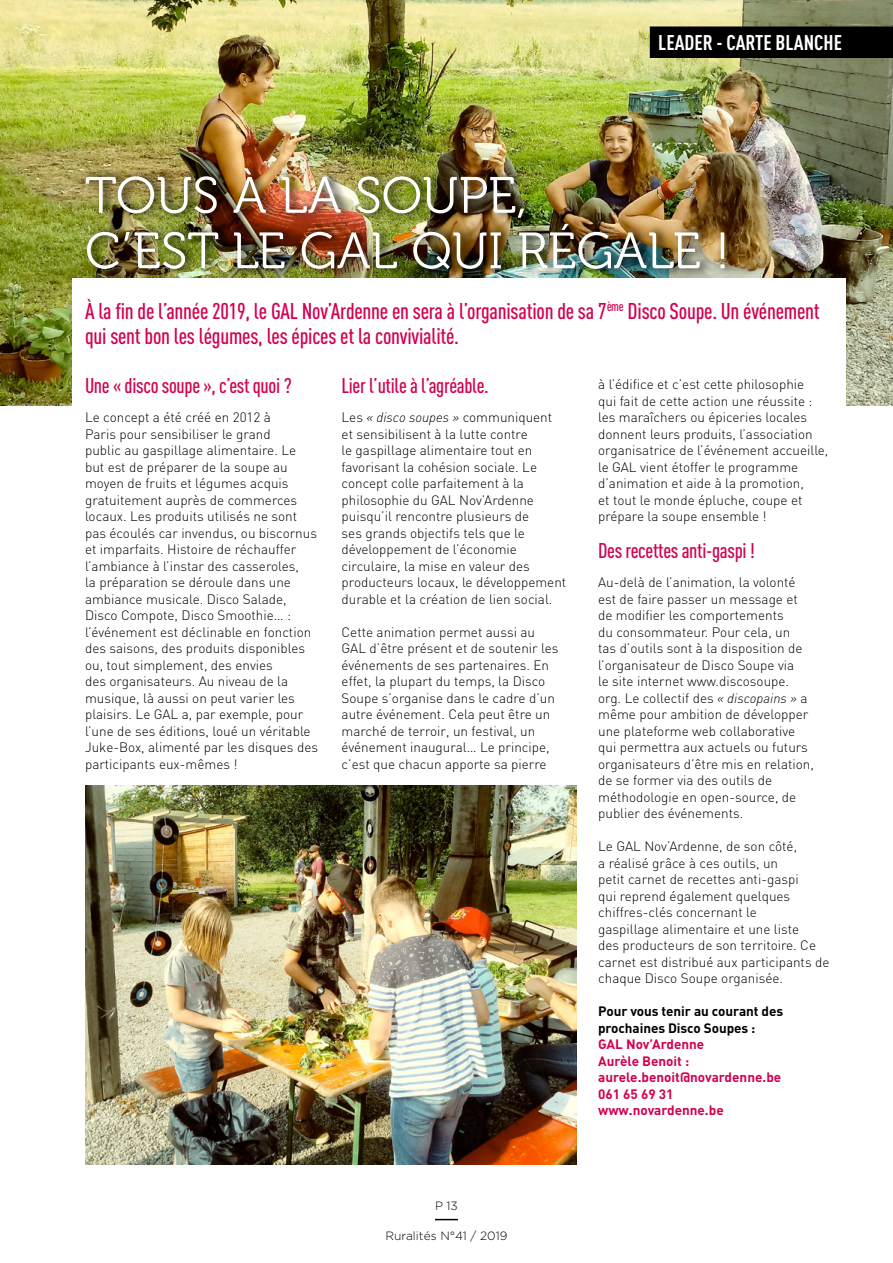
<style>
.page{position:relative;width:893px;height:1263px;background:#fff}
.page>*{position:absolute;margin:0;border:0;box-sizing:border-box;transform-origin:0 0}
.t1{font:51px/55.5px "Museo 300";color:#fff}
.t2{font:500 22.5px/25.5px "DIN Cond";letter-spacing:-.01em;color:#d30051}
.t3{font:500 21px "DIN Cond";letter-spacing:-.015em;color:#d30051}
.t4{font:700 21px "DIN Cond";color:#fff}
.t5{font:300 13.5px/16.5px "DIN";color:#000}
.t6{font:700 13.5px/16.5px "DIN";color:#d30051}
.t7{font:700 13.5px/16.5px "DIN";letter-spacing:-.005em;color:#000}
.t8{font:300 12px "Gotham";color:#000}
.s1{font-style:italic}
</style>
<div class="page">
<svg style="left:435px;top:1219px;width:23px;height:1px"></svg>
<img style="left:0;top:0;width:893px;height:406px">
<div style="left:650px;top:26px;width:243px;height:32px;background:#000"></div>
<div style="left:72px;top:278px;width:774px;height:137px;background:#fff"></div>
<div style="left:82px;top:161px;width:655px;height:117px;background:#000;opacity:.9"></div>
<img style="left:85px;top:785px;width:492px;height:380px">
<h3 class="t4" style="left:658px;top:30px;width:185px">LEADER - CARTE BLANCHE</h3>
<h1 class="t1" style="left:85px;top:169px;width:646px">TOUS À LA SOUPE,<br>C’EST LE GAL QUI RÉGALE !</h1>
<h2 class="t2" style="left:85px;top:298px;width:736px">À la fin de l’année 2019, le GAL Nov’Ardenne en sera à l’organisation de sa 7<sup>ème</sup> Disco Soupe. Un événement qui sent bon les légumes, les épices et la convivialité.</h2>
<h3 class="t3" style="left:85px;top:373px;width:208px">Une « disco soupe », c’est quoi ?</h3>
<p class="t5" style="left:85px;top:409px;width:235px">Le concept a été créé en 2012 à<br>Paris pour sensibiliser le grand<br>public au gaspillage alimentaire. Le but est de préparer de la soupe au moyen de fruits et légumes acquis gratuitement auprès de commerces locaux. Les produits utilisés ne sont pas écoulés car invendus, ou biscornus et imparfaits. Histoire de réchauffer l’ambiance à l’instar des casseroles,<br>la préparation se déroule dans une ambiance musicale. Disco Salade, Disco Compote, Disco Smoothie… : l’événement est déclinable en fonction des saisons, des produits disponibles ou, tout simplement, des envies<br>des organisateurs. Au niveau de la musique, là aussi on peut varier les plaisirs. Le GAL a, par exemple, pour l’une de ses éditions, loué un véritable Juke-Box, alimenté par les disques des participants eux-mêmes !</p>
<h3 class="t3" style="left:342px;top:373px;width:149px">Lier l’utile à l’agréable.</h3>
<p class="t5" style="left:342px;top:409px;width:226px">Les <span class="s1">« disco soupes »</span> communiquent et sensibilisent à la lutte contre<br>le gaspillage alimentaire tout en favorisant la cohésion sociale. Le concept colle parfaitement à la philosophie du GAL Nov’Ardenne puisqu’il rencontre plusieurs de<br>ses grands objectifs tels que le développement de l’économie circulaire, la mise en valeur des producteurs locaux, le développement durable et la création de lien social.</p>
<p class="t5" style="left:342px;top:623px;width:218px">Cette animation permet aussi au GAL d’être présent et de soutenir les événements de ses partenaires. En effet, la plupart du temps, la Disco Soupe s’organise dans le cadre d’un autre événement. Cela peut être un marché de terroir, un festival, un événement inaugural… Le principe, c’est que chacun apporte sa pierre</p>
<p class="t5" style="left:598px;top:376px;width:232px">à l’édifice et c’est cette philosophie<br>qui fait de cette action une réussite : les maraîchers ou épiceries locales donnent leurs produits, l’association organisatrice de l’événement accueille, le GAL vient étoffer le programme d’animation et aide à la promotion,<br>et tout le monde épluche, coupe et prépare la soupe ensemble !</p>
<h3 class="t3" style="left:598px;top:538px;width:158px">Des recettes anti-gaspi !</h3>
<p class="t5" style="left:598px;top:574px;width:217px">Au-delà de l’animation, la volonté est de faire passer un message et de modifier les comportements<br>du consommateur. Pour cela, un<br>tas d’outils sont à la disposition de l’organisateur de Disco Soupe via<br>le site internet www.discosoupe. org. Le collectif des <span class="s1">« discopains »</span> a même pour ambition de développer une plateforme web collaborative qui permettra aux actuels ou futurs organisateurs d’être mis en relation, de se former via des outils de méthodologie en open-source, de publier des événements.</p>
<p class="t5" style="left:598px;top:838px;width:233px">Le GAL Nov’Ardenne, de son côté,<br>a réalisé grâce à ces outils, un<br>petit carnet de recettes anti-gaspi<br>qui reprend également quelques chiffres-clés concernant le<br>gaspillage alimentaire et une liste<br>des producteurs de son territoire. Ce carnet est distribué aux participants de chaque Disco Soupe organisée.</p>
<p class="t7" style="left:598px;top:1002px;width:186px">Pour vous tenir au courant des prochaines Disco Soupes :</p>
<p class="t6" style="left:598px;top:1035px;width:185px">GAL Nov’Ardenne<br>Aurèle Benoit : aurele.benoit@novardenne.be<br>061 65 69 31 www.novardenne.be</p>
<p class="t8" style="left:435px;top:1199px;width:24px">P 13</p>
<p class="t8" style="left:386px;top:1229px;width:123px">Ruralités N°41 / 2019</p>
</div>
